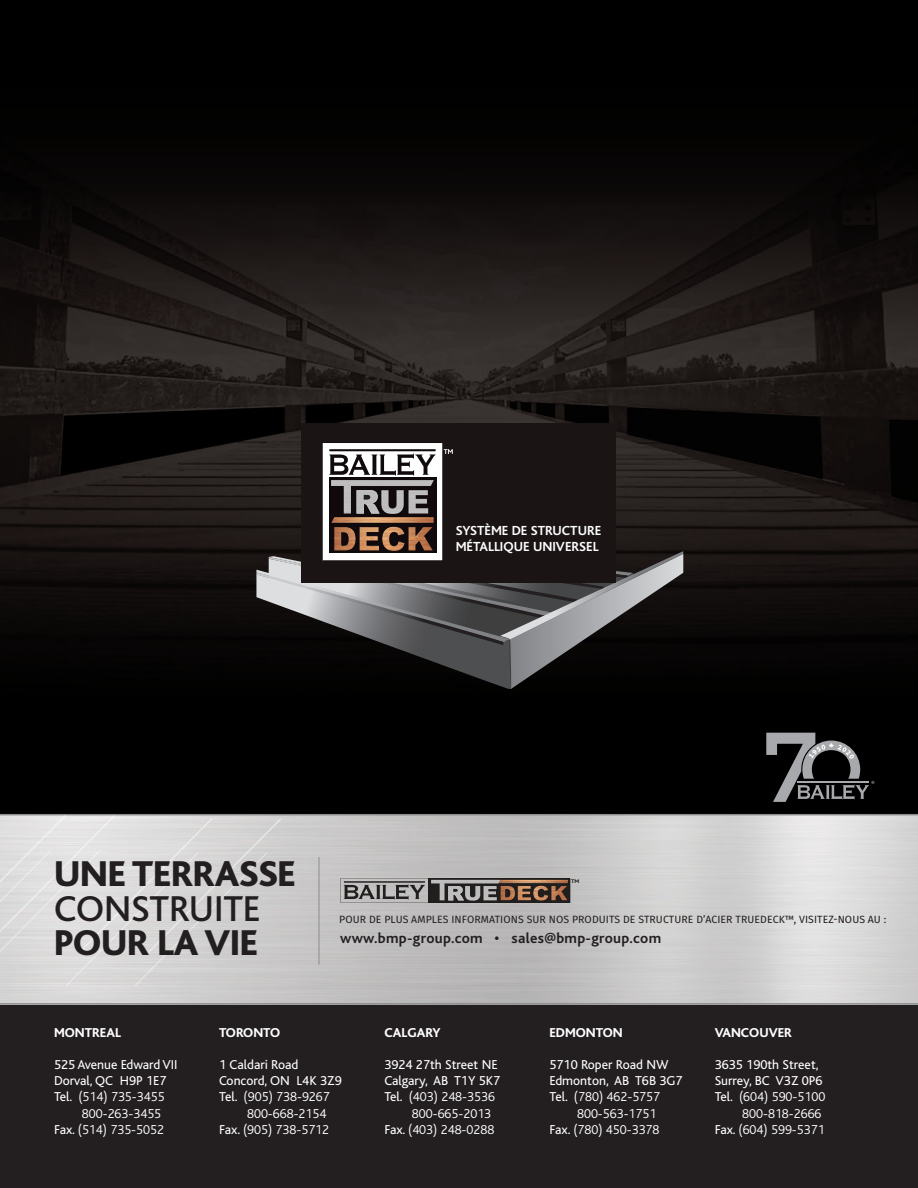
<style>
.page{position:relative;width:918px;height:1188px;background:#fff}
.page>*{position:absolute;margin:0;border:0;box-sizing:border-box;transform-origin:0 0}
.t1{font:800 37.65px/34.5px "Bliss";letter-spacing:-.005em;color:#231f20}
.t2{font:700 15px "Bliss";letter-spacing:.02em;color:#231f20}
.t3{font:700 13.8px/16.5px "Bliss";color:#fff}
.t4{font:300 13.5px "Bliss";color:#fff}
.t5{font:13.5px/16.2px "Bliss";color:#fff}
.t6{font:800 13.5px "Bliss";color:#fff}
.t7{font:800 13.5px "Bliss";letter-spacing:-.02em;color:#fff}
.t8{font:10.5px "Fira Sans";letter-spacing:.01em;color:#231f20}
.t9{font:8.85px "Myriad Pro";color:#a8a9ad}
.t10{font:800 5.55px "Bliss";color:#231f20;scale:1.1 1}
.s1{font-weight:500}
.s2{font-weight:400}
</style>
<div class="page">
<img style="left:0;top:0;width:918px;height:814px">
<div style="left:0;top:1004px;width:918px;height:184px;background:#231f20"></div>
<svg style="left:0;top:815px;width:918px;height:188px;background:#cbcaca"></svg>
<hr style="left:0;top:1003px;width:918px;height:2px;background:#8b8c8e">
<hr style="left:0;top:814px;width:918px;height:1px;background:#8b8c8e">
<hr style="left:319px;top:857px;width:1px;height:108px;background:#8c8d8e">
<svg style="left:340px;top:878px;width:230px;height:25px;background:#777575"></svg>
<img style="left:499px;top:880px;width:69px;height:21px">
<div style="left:301px;top:424px;width:314px;height:159px;background:#1a1415"></div>
<svg style="left:0;top:815px;width:283px;height:172px;background:#d9d8d8"></svg>
<svg style="left:256px;top:442px;width:427px;height:247px"></svg>
<img style="left:331px;top:517px;width:103px;height:34px">
<svg style="left:766px;top:733px;width:103px;height:69px;background:#424244"></svg>
<p class="t3" style="left:456px;top:522px;width:147px">SYSTÈME DE STRUCTURE<br>MÉTALLIQUE UNIVERSEL</p>
<p class="t1" style="left:54px;top:858px;width:243px">UNE TERRASSE<br><span class="s1">CONSTRUITE<br></span>POUR LA VIE</p>
<p class="t10" style="left:571px;top:879px;width:9px">TM</p>
<p class="t9" style="left:871px;top:778px;width:5px">®</p>
<p class="t8" style="left:339px;top:912px;width:549px">POUR DE PLUS AMPLES INFORMATIONS SUR NOS PRODUITS DE STRUCTURE D’ACIER TRUEDECK™, VISITEZ-NOUS AU :</p>
<p class="t2" style="left:340px;top:931px;width:323px">www.bmp-group.com • sales@bmp-group.com</p>
<p class="t6" style="left:54px;top:1025px;width:68px">MONTREAL</p>
<p class="t5" style="left:54px;top:1057px;width:125px">525 Avenue Edward VII</p>
<p class="t5" style="left:54px;top:1073px;width:114px">Dorval, QC H9P 1E7</p>
<p class="t4" style="left:54px;top:1090px;width:112px"><span class="s2">Tel.</span> (514) 735-3455</p>
<p class="t4" style="left:82px;top:1106px;width:81px">800-263-3455</p>
<p class="t4" style="left:54px;top:1122px;width:112px"><span class="s2">Fax.</span> (514) 735-5052</p>
<p class="t7" style="left:219px;top:1025px;width:62px">TORONTO</p>
<p class="t5" style="left:219px;top:1057px;width:81px">1 Caldari Road</p>
<p class="t5" style="left:219px;top:1073px;width:124px">Concord, ON L4K 3Z9</p>
<p class="t4" style="left:219px;top:1090px;width:112px"><span class="s2">Tel.</span> (905) 738-9267</p>
<p class="t4" style="left:247px;top:1106px;width:81px">800-668-2154</p>
<p class="t4" style="left:219px;top:1122px;width:112px"><span class="s2">Fax.</span> (905) 738-5712</p>
<p class="t6" style="left:384px;top:1025px;width:58px">CALGARY</p>
<p class="t5" style="left:384px;top:1057px;width:115px">3924 27th Street NE</p>
<p class="t5" style="left:384px;top:1073px;width:118px">Calgary, AB T1Y 5K7</p>
<p class="t4" style="left:384px;top:1090px;width:112px"><span class="s2">Tel.</span> (403) 248-3536</p>
<p class="t4" style="left:412px;top:1106px;width:81px">800-665-2013</p>
<p class="t4" style="left:384px;top:1122px;width:112px"><span class="s2">Fax.</span> (403) 248-0288</p>
<p class="t6" style="left:550px;top:1025px;width:75px">EDMONTON</p>
<p class="t5" style="left:550px;top:1057px;width:121px">5710 Roper Road NW</p>
<p class="t5" style="left:550px;top:1073px;width:135px">Edmonton, AB T6B 3G7</p>
<p class="t4" style="left:550px;top:1090px;width:112px"><span class="s2">Tel.</span> (780) 462-5757</p>
<p class="t4" style="left:577px;top:1106px;width:81px">800-563-1751</p>
<p class="t4" style="left:550px;top:1122px;width:112px"><span class="s2">Fax.</span> (780) 450-3378</p>
<p class="t6" style="left:715px;top:1025px;width:79px">VANCOUVER</p>
<p class="t5" style="left:715px;top:1057px;width:109px">3635 190th Street,<br>Surrey, BC V3Z 0P6</p>
<p class="t4" style="left:715px;top:1090px;width:112px"><span class="s2">Tel.</span> (604) 590-5100</p>
<p class="t4" style="left:742px;top:1106px;width:81px">800-818-2666</p>
<p class="t4" style="left:715px;top:1122px;width:112px"><span class="s2">Fax.</span> (604) 599-5371</p>
</div>
